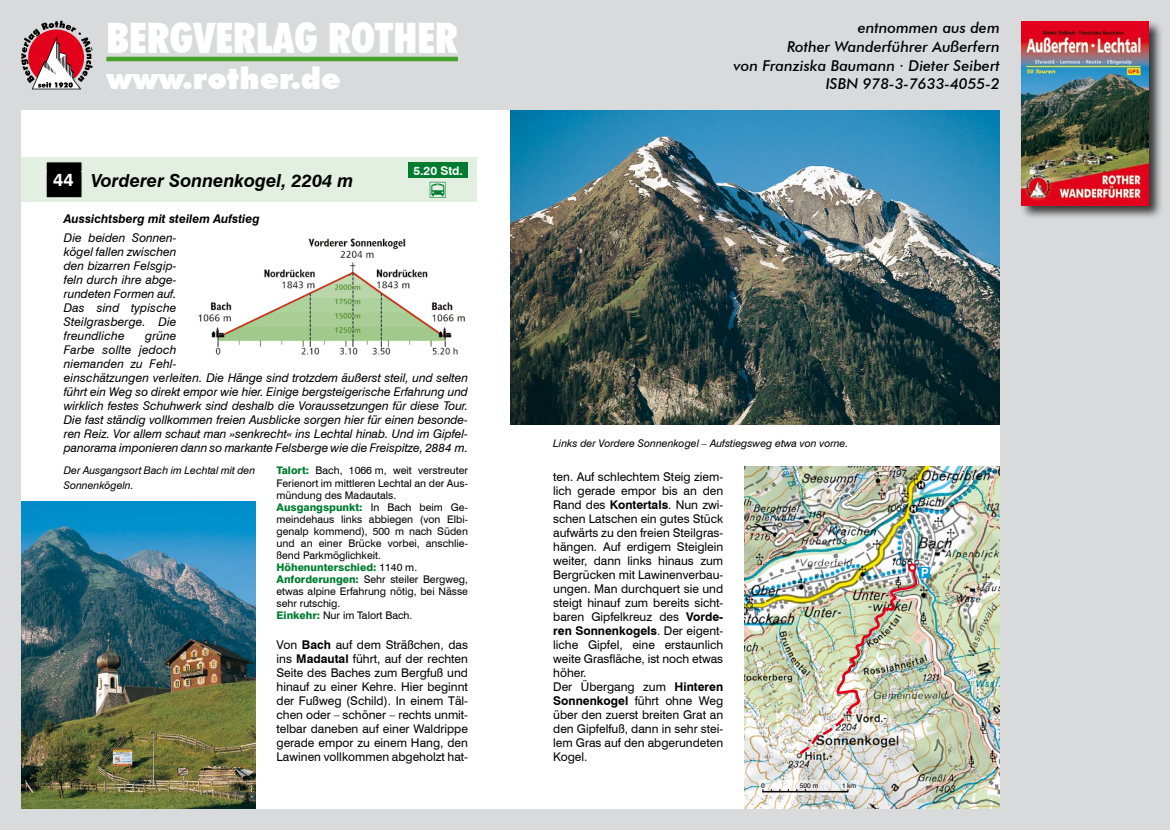
<style>
.page{position:relative;width:1170px;height:830px;background:#fff}
.page>*{position:absolute;margin:0;border:0;box-sizing:border-box;transform-origin:0 0}
.t1{font:900 condensed 42px "Futura BT";color:#fff}
.t2{font:900 30px "Futura BT";color:#fff}
.t3{font:22.5px "wb font";color:#007c30}
.t4{font:italic 700 18px "Swiss 721 BT";color:#000}
.t5{font:italic 500 15px/18.9px "Futura BT";color:#000;text-align:right}
.t6{font:12px/14.1px "Swiss 721 BT";color:#000;text-align:justify}
.t7{font:italic 12px/14.1px "Swiss 721 BT";letter-spacing:-.005em;color:#000;text-align:justify}
.t8{font:italic 700 12px "Swiss 721 BT";color:#000}
.t9{font:700 12px "Swiss 721 BT";color:#fff}
.t10{font:10.5px/12px "Swiss 721 BT";color:#000}
.t11{font:italic 10.5px/14.1px "Swiss 721 BT";color:#000}
.t12{font:6.75px "Helvetica";color:#000}
.s1{font-style:normal;color:#fff}
.s2{font-weight:800;color:#007c30}
.s3{font-weight:700}
</style>
<div class="page">
<div style="left:0;top:0;width:1169px;height:829px;background:#d9dadb"></div>
<svg style="left:21px;top:21px;width:72px;height:68px"></svg>
<hr style="left:106px;top:57px;width:352px;height:4px;background:#44a12b">
<div style="left:1019px;top:19px;width:143px;height:201px;background:#000;opacity:.75"></div>
<img style="left:1020px;top:21px;width:128px;height:184px">
<div style="left:21px;top:111px;width:978px;height:697px;background:#fff"></div>
<img style="left:198px;top:238px;width:268px;height:116px">
<img style="left:21px;top:501px;width:234px;height:307px">
<div style="left:21px;top:157px;width:455px;height:45px;background:#e2efe1"></div>
<svg style="left:46px;top:161px;width:36px;height:37px"></svg>
<div style="left:408px;top:162px;width:60px;height:16px;background:#007c30"></div>
<img style="left:744px;top:466px;width:255px;height:342px">
<img style="left:796px;top:561px;width:132px;height:195px">
<div style="left:907px;top:563px;width:9px;height:8px;border:2px solid #e2001a;border-radius:50%"></div>
<img style="left:510px;top:111px;width:489px;height:313px">
<svg style="left:758px;top:780px;width:100px;height:14px"></svg>
<hr style="left:762px;top:790px;width:86px;height:2px;background:#000">
<h1 class="t1" style="left:106px;top:12px;width:353px">BERGVERLAG ROTHER</h1>
<h2 class="t2" style="left:106px;top:60px;width:236px">www.rother.de</h2>
<h3 class="t4" style="left:53px;top:169px;width:302px"><span class="s1">44</span> Vorderer Sonnenkogel, 2204 m</h3>
<p class="t9" style="left:413px;top:163px;width:51px">5.20 Std.</p>
<h3 class="t3" style="left:429px;top:182px;width:18px">8</h3>
<p class="t8" style="left:64px;top:211px;width:197px">Aussichtsberg mit steilem Aufstieg</p>
<p class="t7" style="left:64px;top:230px;width:114px">Die beiden Sonnen&shy;kögel fallen zwischen den bizarren Felsgip&shy;feln durch ihre abge&shy;rundeten Formen auf.<br>Das sind typische Steilgrasberge. Die freundliche</p>
<p class="t7" style="left:64px;top:328px;width:405px;text-align:left;text-indent:81px">grüne<br>Farbe sollte jedoch<br>niemanden zu Fehl-<br>einschätzungen verleiten. Die Hänge sind trotzdem äußerst steil, und selten führt ein Weg so direkt empor wie hier. Einige bergsteigerische Erfahrung und wirklich festes Schuhwerk sind deshalb die Voraussetzungen für diese Tour.<br>Die fast ständig vollkommen freien Ausblicke sorgen hier für einen besonde&shy;ren Reiz. Vor allem schaut man »senkrecht« ins Lechtal hinab. Und im Gipfel&shy;panorama imponieren dann so markante Felsberge wie die Freispitze, 2884 m.</p>
<p class="t11" style="left:64px;top:463px;width:193px">Der Ausgangsort Bach im Lechtal mit den<br>Sonnenkögeln.</p>
<p class="t10" style="left:276px;top:464px;width:193px"><span class="s2">Talort:</span> Bach, 1066 m, weit verstreuter<br>Ferienort im mittleren Lechtal an der Aus&shy;mündung des Madautals.<br><span class="s2">Ausgangspunkt:</span> In Bach beim Ge&shy;meindehaus links abbiegen (von Elbi&shy;genalp kommend), 500 m nach Süden und an einer Brücke vorbei, anschlie&shy;ßend Parkmöglichkeit.<br><span class="s2">Höhenunterschied:</span> 1140 m.<br><span class="s2">Anforderungen:</span> Sehr steiler Bergweg, etwas alpine Erfahrung nötig, bei Nässe sehr rutschig.<br><span class="s2">Einkehr:</span> Nur im Talort Bach.</p>
<p class="t6" style="left:276px;top:637px;width:193px">Von <span class="s3">Bach</span> auf dem Sträßchen, das ins <span class="s3">Madautal</span> führt, auf der rechten Seite des Baches zum Bergfuß und hinauf zu einer Kehre. Hier beginnt der Fußweg (Schild). In einem Täl&shy;chen oder – schöner – rechts unmit&shy;telbar daneben auf einer Waldrippe gerade empor zu einem Hang, den Lawinen vollkommen abgeholzt hat-</p>
<p class="t5" style="left:733px;top:18px;width:267px">entnommen aus dem<br>Rother Wanderführer Außerfern<br>von Franziska Baumann · Dieter Seibert<br>ISBN 978-3-7633-4055-2</p>
<p class="t11" style="left:553px;top:435px;width:297px">Links der Vordere Sonnenkogel – Aufstiegsweg etwa von vorne.</p>
<p class="t6" style="left:553px;top:469px;width:171px;text-align:left">ten. Auf schlechtem Steig ziem&shy;lich gerade empor bis an den<br>Rand des <span class="s3">Kontertals</span>. Nun zwi&shy;schen Latschen ein gutes Stück aufwärts zu den freien Steilgras&shy;hängen. Auf erdigem Steiglein weiter, dann links hinaus zum<br>Bergrücken mit Lawinenverbau&shy;ungen. Man durchquert sie und steigt hinauf zum bereits sicht&shy;baren Gipfelkreuz des <span class="s3">Vorde&shy;ren Sonnenkogels</span>. Der eigent&shy;liche Gipfel, eine erstaunlich weite Grasfläche, ist noch etwas höher.<br>Der Übergang zum <span class="s3">Hinteren<br>Sonnenkogel</span> führt ohne Weg über den zuerst breiten Grat an den Gipfelfuß, dann in sehr stei&shy;lem Gras auf den abgerundeten<br>Kogel.</p>
<p class="t12" style="left:761px;top:781px;width:5px">0</p>
<p class="t12" style="left:799px;top:781px;width:20px">500 m</p>
<p class="t12" style="left:842px;top:781px;width:15px">1km</p>
</div>
